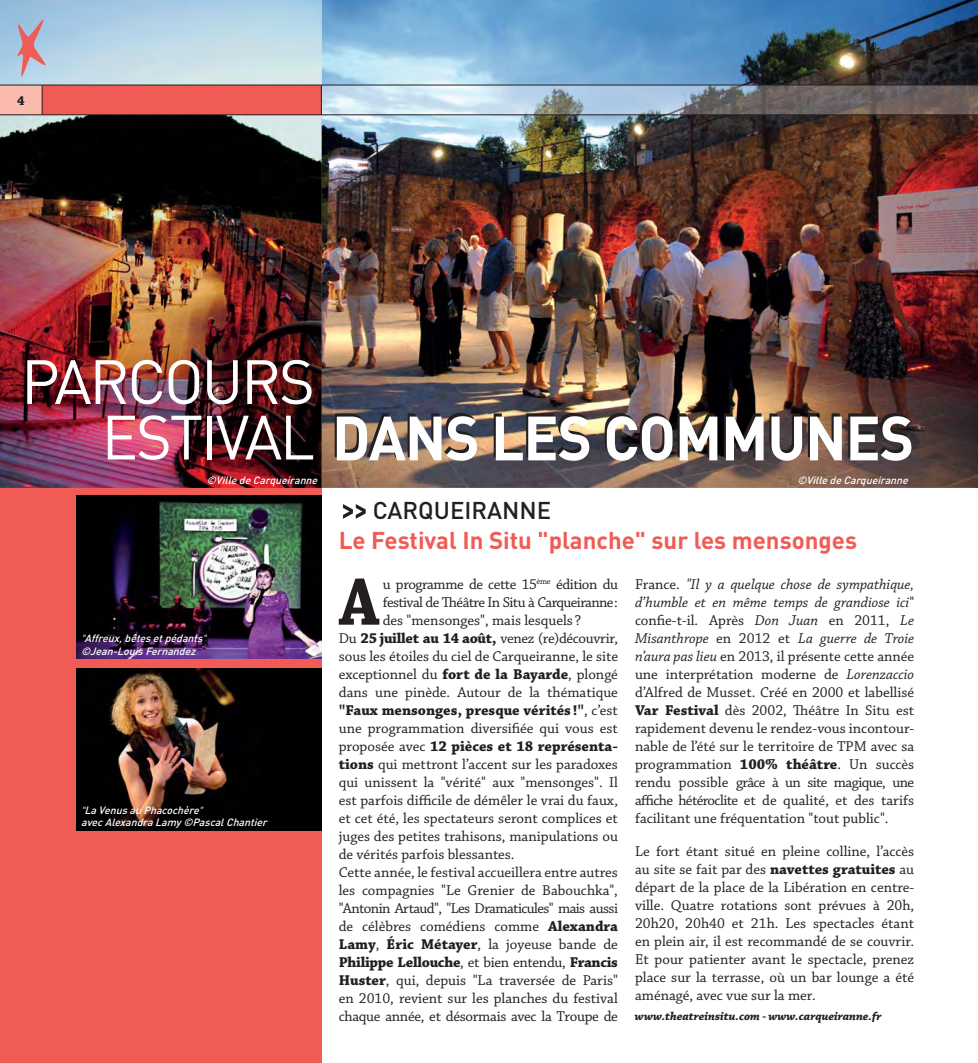
<style>
.page{position:relative;width:978px;height:1063px;background:#fff}
.page>*{position:absolute;margin:0;border:0;box-sizing:border-box;transform-origin:0 0}
.t1{font:700 70.35px "Chaparral Pro";color:#231f20;scale:.9 1}
.t2{font:61.5px/56.4px "DIN";letter-spacing:-.04em;color:#fff}
.t3{font:700 24px/30px "DIN";color:#f15b55}
.t4{font:15px/18px "Chaparral Pro";color:#231f20;text-align:justify}
.t5{font:15px "Chaparral Pro";letter-spacing:-.04em;color:#231f20}
.t6{font:15px "Chaparral Pro";letter-spacing:-.02em;color:#231f20}
.t7{font:700 15px "Chaparral Pro";color:#231f20}
.t8{font:700 15px "Chaparral Pro";letter-spacing:-.02em;color:#231f20}
.t9{font:15px "Chaparral Pro";letter-spacing:-.03em;color:#231f20}
.t10{font:700 13.5px "Chaparral Pro";color:#231f20}
.t11{font:italic 700 12px "Chaparral Pro";color:#231f20}
.t12{font:italic 500 10.5px/12.6px "DIN";color:#fff}
.s1{font-weight:700}
.s2{font-family:"Chaparral Pro";font-weight:400}
.s3{font-family:"Helvetica Neue";font-weight:400;font-size:45px;color:#231f20}
.s4{font-weight:500;color:#231f20}
.s5{font-style:italic}
.s6{font-weight:400}
</style>
<div class="page">
<div style="left:0;top:85px;width:322px;height:978px;background:#f15b55"></div>
<img style="left:0;top:0;width:978px;height:488px">
<img style="left:322px;top:86px;width:656px;height:28px">
<svg style="left:17px;top:19px;width:29px;height:58px"></svg>
<img style="left:77px;top:668px;width:245px;height:163px">
<img style="left:77px;top:496px;width:245px;height:162px">
<div style="left:0;top:85px;width:42px;height:30px;background:#fabaac"></div>
<div style="left:42px;top:85px;width:279px;height:30px;background:#f15b55"></div>
<svg style="left:42px;top:86px;width:1px;height:28px"></svg>
<svg style="left:321px;top:86px;width:1px;height:28px"></svg>
<hr style="left:0;top:114px;width:42px;height:1px;background:#231f20">
<hr style="left:42px;top:114px;width:279px;height:1px;background:#231f20">
<hr style="left:321px;top:114px;width:657px;height:1px;background:#231f20">
<hr style="left:0;top:85px;width:42px;height:1px;background:#231f20">
<hr style="left:321px;top:85px;width:657px;height:1px;background:#231f20">
<hr style="left:42px;top:85px;width:279px;height:1px;background:#231f20">
<p class="t10" style="left:17px;top:95px;width:9px">4</p>
<h2 class="t2" style="left:101px;top:360px;width:814px;text-indent:-80px">PARCOURS<br>ESTIVAL <span class="s1">DANS LES COMMUNES</span></h2>
<p class="t12" style="left:207px;top:475px;width:115px">©Ville de Carqueiranne</p>
<p class="t12" style="left:797px;top:475px;width:115px">©Ville de Carqueiranne</p>
<p class="t12" style="left:81px;top:633px;width:129px"><span class="s2">"</span>Affreux,bêtes etpédants<span class="s2">" </span>©Jean-Louis Fernandez</p>
<p class="t12" style="left:81px;top:805px;width:190px"><span class="s2">"</span>La Venus au Phacochère<span class="s2">"<br></span>avec Alexandra Lamy ©PascalChantier</p>
<h3 class="t3" style="left:339px;top:498px;width:520px"><span class="s3">»</span><span class="s4">CARQUEIRANNE<br></span>Le Festival In Situ "planche" sur les mensonges</h3>
<h1 class="t1" style="left:339px;top:574px;width:46px">A</h1>
<p class="t9" style="left:383px;top:578px;width:237px">u programme de cette 15<sup>ème</sup> édition du</p>
<p class="t4" style="left:635px;top:576px;width:281px">France. <span class="s5">"Il y a quelque chose de sympathique, d’humble et en même temps de grandiose ici</span>" confie-t-il. Après <span class="s5">Don Juan</span> en 2011, <span class="s5">Le Misanthrope</span> en 2012 et <span class="s5">La guerre de Troie n’aura pas lieu</span> en 2013, il présente cette année une interprétation moderne de <span class="s5">Lorenzaccio </span>d’Alfred de Musset. Créé en 2000 et labellisé <span class="s1">Var Festival</span> dès 2002, Théâtre In Situ est rapidement devenu le rendez-vous incontour&shy;nable de l’été sur le territoire de TPM avec sa programmation <span class="s1">100% théâtre</span>. Un succès rendu possible grâce à un site magique, une affiche hétéroclite et de qualité, et des tarifs facilitant une fréquentation "tout public".</p>
<p class="t4" style="left:635px;top:843px;width:281px">Le fort étant situé en pleine colline, l’accès au site se fait par des <span class="s1">navettes gratuites</span> au départ de la place de la Libération en centre&shy;ville. Quatre rotations sont prévues à 20h, 20h20, 20h40 et 21h. Les spectacles étant en plein air, il est recommandé de se couvrir.<br>Et pour patienter avant le spectacle, prenez place sur la terrasse, où un bar lounge a été aménagé, avec vue sur la mer.</p>
<p class="t11" style="left:635px;top:1012px;width:248px">www.theatreinsitu.com - www.carqueiranne.fr</p>
<p class="t5" style="left:383px;top:596px;width:237px">festival de Théâtre In Situ à Carqueiranne :</p>
<p class="t4" style="left:383px;top:612px;width:200px">des "mensonges", mais lesquels ?</p>
<p class="t6" style="left:339px;top:632px;width:281px">Du <span class="s1">25 juillet au 14 août,</span> venez (re)découvrir,</p>
<p class="t4" style="left:339px;top:648px;width:281px">sous les étoiles du ciel de Carqueiranne, le site</p>
<p class="t4" style="left:339px;top:666px;width:281px">exceptionnel du <span class="s1">fort de la Bayarde</span>, plongé</p>
<p class="t4" style="left:339px;top:684px;width:281px">dans une pinède. Autour de la thématique</p>
<p class="t7" style="left:339px;top:704px;width:281px">"Faux mensonges, presque vérités !"<span class="s6">, c’est</span></p>
<p class="t4" style="left:339px;top:720px;width:281px">une programmation diversifiée qui vous est</p>
<p class="t7" style="left:339px;top:740px;width:281px"><span class="s6">proposée avec</span> 12 pièces et 18 représenta-</p>
<p class="t4" style="left:339px;top:756px;width:281px"><span class="s1">tions</span> qui mettront l’accent sur les paradoxes</p>
<p class="t4" style="left:339px;top:774px;width:281px">qui unissent la "vérité" aux "mensonges". Il</p>
<p class="t4" style="left:339px;top:792px;width:281px">est parfois difficile de démêler le vrai du faux,</p>
<p class="t4" style="left:339px;top:810px;width:281px">et cet été, les spectateurs seront complices et</p>
<p class="t4" style="left:339px;top:828px;width:281px">juges des petites trahisons, manipulations ou</p>
<p class="t4" style="left:339px;top:846px;width:177px">de vérités parfois blessantes.</p>
<p class="t4" style="left:339px;top:864px;width:281px">Cette année, le festival accueillera entre autres</p>
<p class="t4" style="left:339px;top:882px;width:281px">les compagnies "Le Grenier de Babouchka",</p>
<p class="t5" style="left:339px;top:902px;width:281px">"Antonin Artaud", "Les Dramaticules" mais aussi</p>
<p class="t4" style="left:339px;top:918px;width:281px">de célèbres comédiens comme <span class="s1">Alexandra</span></p>
<p class="t4" style="left:339px;top:936px;width:281px"><span class="s1">Lamy</span>, <span class="s1">Éric Métayer</span>, la joyeuse bande de</p>
<p class="t8" style="left:339px;top:956px;width:281px">Philippe Lellouche<span class="s6">, et bien entendu,</span> Francis</p>
<p class="t4" style="left:339px;top:972px;width:281px"><span class="s1">Huster</span>, qui, depuis "La traversée de Paris"</p>
<p class="t4" style="left:339px;top:990px;width:281px">en 2010, revient sur les planches du festival</p>
<p class="t6" style="left:339px;top:1010px;width:281px">chaque année, et désormais avec la Troupe de</p>
</div>
